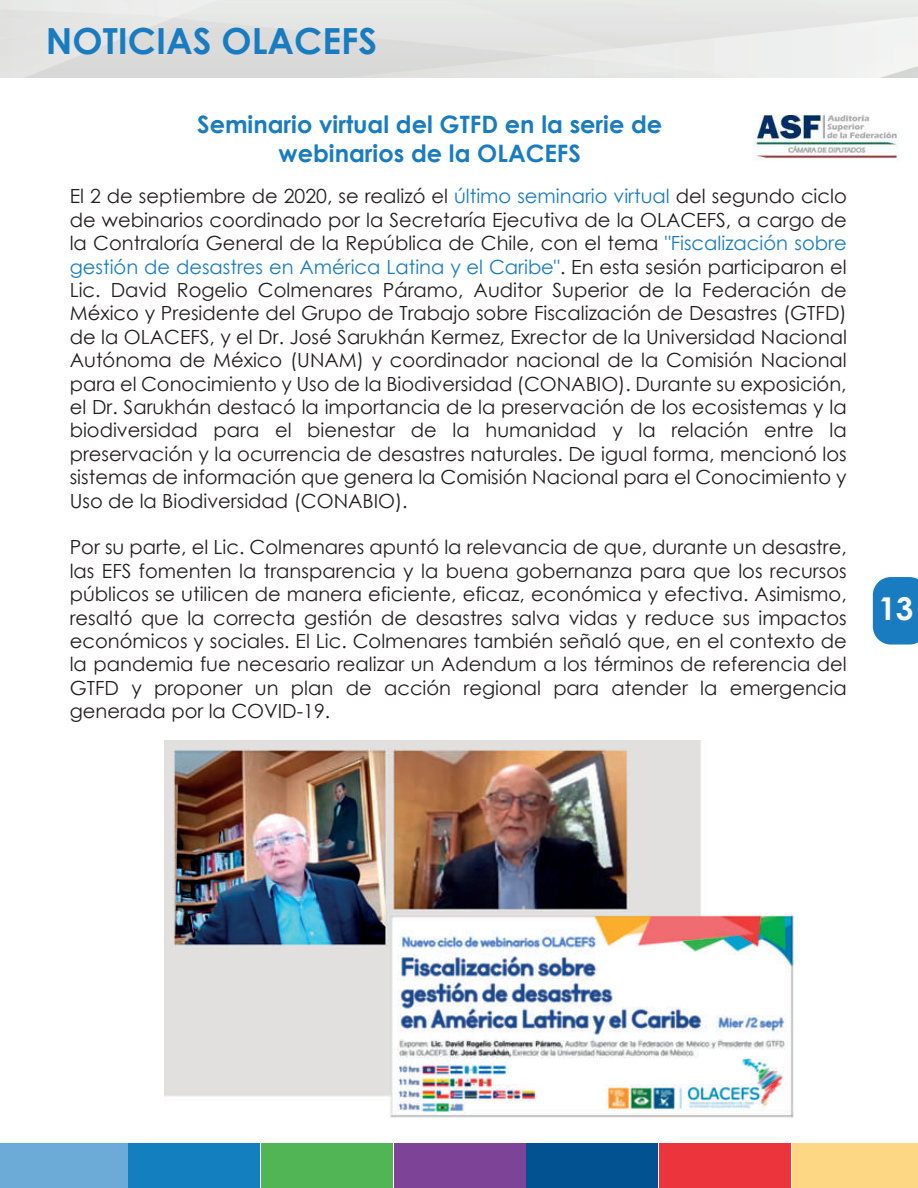
<style>
.page{position:relative;width:918px;height:1188px;background:#fff}
.page>*{position:absolute;margin:0;border:0;box-sizing:border-box;transform-origin:0 0}
.t1{font:700 36px "Century Gothic";color:#197cc1}
.t2{font:700 31.5px "Century Gothic";color:#fbfbfc}
.t3{font:700 24px/28.8px "Century Gothic";color:#197cc1;text-align:center}
.t4{font:19.5px/23.4px "Century Gothic";color:#231f20;text-align:justify}
.s1{color:#197cc1}
</style>
<div class="page">
<img style="left:754px;top:77px;width:146px;height:83px">
<svg style="left:873px;top:577px;width:45px;height:68px;background:#2583c4"></svg>
<div style="left:0;top:1143px;width:127px;height:45px;background:#6cabd7"></div>
<div style="left:129px;top:1143px;width:131px;height:45px;background:#147fbf"></div>
<div style="left:261px;top:1143px;width:132px;height:45px;background:#52b555"></div>
<div style="left:394px;top:1143px;width:132px;height:45px;background:#7d4397"></div>
<div style="left:527px;top:1143px;width:131px;height:45px;background:#025190"></div>
<div style="left:659px;top:1143px;width:132px;height:45px;background:#eb343c"></div>
<div style="left:792px;top:1143px;width:126px;height:45px;background:#fed785"></div>
<img style="left:165px;top:740px;width:629px;height:378px">
<h1 class="t1" style="left:46px;top:14px;width:333px">NOTICIAS OLACEFS</h1>
<p class="t3" style="left:197px;top:109px;width:467px">Seminario virtual del GTFD en la serie de webinarios de la OLACEFS</p>
<p class="t4" style="left:70px;top:184px;width:779px">El 2 de septiembre de 2020, se realizó el <span class="s1">último seminario virtual</span> del segundo ciclo de webinarios coordinado por la Secretaría Ejecutiva de la OLACEFS, a cargo de la Contraloría General de la República de Chile, con el tema <span class="s1">"Fiscalización sobre gestión de desastres en América Latina y el Caribe"</span>. En esta sesión participaron el Lic. David Rogelio Colmenares Páramo, Auditor Superior de la Federación de México y Presidente del Grupo de Trabajo sobre Fiscalización de Desastres (GTFD) de la OLACEFS, y el Dr. José Sarukhán Kermez, Exrector de la Universidad Nacional Autónoma de México (UNAM) y coordinador nacional de la Comisión Nacional para el Conocimiento y Uso de la Biodiversidad (CONABIO). Durante su exposición, el Dr. Sarukhán destacó la importancia de la preservación de los ecosistemas y la biodiversidad para el bienestar de la humanidad y la relación entre la preservación y la ocurrencia de desastres naturales. De igual forma, mencionó los sistemas de información que genera la Comisión Nacional para el Conocimiento y Uso de la Biodiversidad (CONABIO).</p>
<p class="t4" style="left:70px;top:535px;width:779px">Por su parte, el Lic. Colmenares apuntó la relevancia de que, durante un desastre, las EFS fomenten la transparencia y la buena gobernanza para que los recursos públicos se utilicen de manera eficiente, eficaz, económica y efectiva. Asimismo, resaltó que la correcta gestión de desastres salva vidas y reduce sus impactos económicos y sociales. El Lic. Colmenares también señaló que, en el contexto de la pandemia fue necesario realizar un Adendum a los términos de referencia del GTFD y proponer un plan de acción regional para atender la emergencia generada por la COVID-19.</p>
<h2 class="t2" style="left:878px;top:585px;width:37px">13</h2>
</div>
